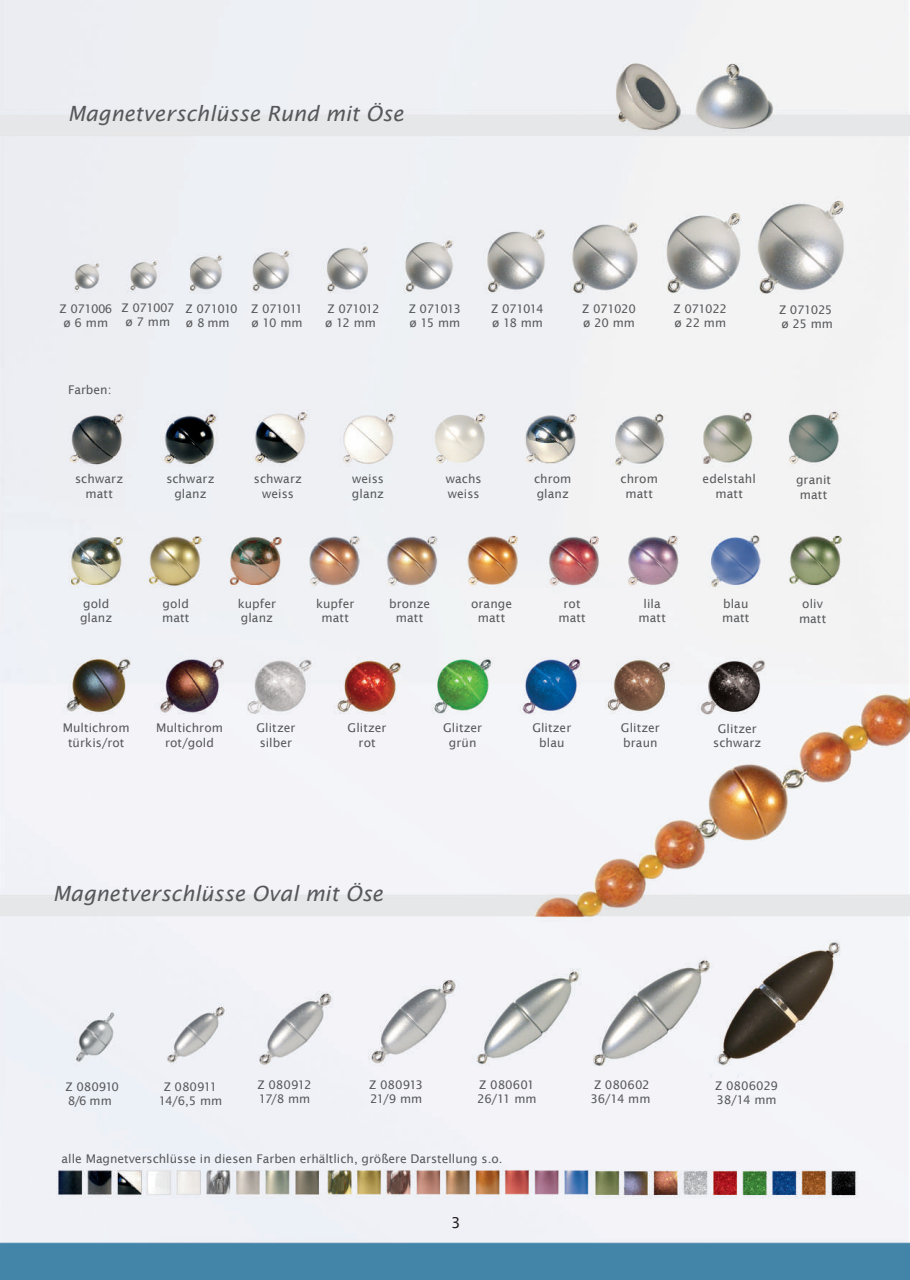
<style>
.page{position:relative;width:910px;height:1280px;background:#fff}
.page>*{position:absolute;margin:0;border:0;box-sizing:border-box;transform-origin:0 0}
.t1{font:italic 21px "Lucida Sans";color:#57585a}
.t2{font:15px "Lucida Sans";color:#231f20}
.t3{font:12px/14.4px "Lucida Sans";letter-spacing:.005em;color:#57585a;text-align:center}
.t4{font:11.85px/14.2px "Lucida Sans";letter-spacing:-.005em;color:#57585a}
.t5{font:11.85px/14.2px "Lucida Sans";letter-spacing:-.065em;color:#57585a}
.t6{font:11.85px/14.2px "Lucida Sans";letter-spacing:-.03em;color:#57585a}
.t7{font:11.85px/14.2px "Lucida Sans";letter-spacing:-.05em;color:#57585a;text-align:center}
.t8{font:11.85px/14.2px "Lucida Sans";color:#57585a}
</style>
<div class="page">
<img style="left:0;top:0;width:910px;height:1280px">
<h1 class="t1" style="left:68px;top:102px;width:337px">Magnetverschlüsse Rund mit Öse</h1>
<p class="t7" style="left:121px;top:301px;width:54px">Z 071007 ø 7 mm</p>
<p class="t7" style="left:186px;top:301px;width:54px;text-align:left">Z 071010 ø 8 mm</p>
<p class="t7" style="left:59px;top:302px;width:54px">Z 071006 ø 6 mm</p>
<p class="t5" style="left:251px;top:302px;width:54px">Z 071011 ø 10 mm</p>
<p class="t5" style="left:325px;top:302px;width:56px">Z 071012 ø 12 mm</p>
<p class="t5" style="left:409px;top:302px;width:54px">Z 071013 ø 15 mm</p>
<p class="t5" style="left:491px;top:302px;width:54px">Z 071014 ø 18 mm</p>
<p class="t6" style="left:582px;top:302px;width:55px">Z 071020 ø 20 mm</p>
<p class="t6" style="left:673px;top:302px;width:55px">Z 071022 ø 22 mm</p>
<p class="t6" style="left:779px;top:302px;width:55px">Z 071025 ø 25 mm</p>
<p class="t3" style="left:68px;top:383px;width:45px">Farben:</p>
<p class="t3" style="left:75px;top:472px;width:50px">schwarz matt</p>
<p class="t3" style="left:166px;top:472px;width:50px">schwarz glanz</p>
<p class="t3" style="left:254px;top:472px;width:50px">schwarz weiss</p>
<p class="t3" style="left:352px;top:472px;width:34px;text-align:left">weiss glanz</p>
<p class="t3" style="left:446px;top:472px;width:37px;text-align:left">wachs weiss</p>
<p class="t3" style="left:534px;top:472px;width:39px;text-align:left">chrom glanz</p>
<p class="t3" style="left:620px;top:472px;width:39px">chrom matt</p>
<p class="t3" style="left:702px;top:472px;width:55px">edelstahl matt</p>
<p class="t3" style="left:796px;top:473px;width:36px">granit matt</p>
<p class="t3" style="left:80px;top:596px;width:34px;text-align:left">gold glanz</p>
<p class="t3" style="left:162px;top:596px;width:29px;text-align:left">gold matt</p>
<p class="t3" style="left:238px;top:596px;width:40px;text-align:left">kupfer glanz</p>
<p class="t3" style="left:316px;top:596px;width:40px">kupfer matt</p>
<p class="t3" style="left:389px;top:596px;width:43px">bronze matt</p>
<p class="t3" style="left:558px;top:596px;width:29px">rot matt</p>
<p class="t3" style="left:638px;top:596px;width:29px">lila matt</p>
<p class="t3" style="left:722px;top:596px;width:29px;text-align:left">blau matt</p>
<p class="t3" style="left:799px;top:597px;width:29px;text-align:left">oliv matt</p>
<p class="t3" style="left:471px;top:596px;width:43px">orange matt</p>
<p class="t3" style="left:63px;top:721px;width:68px">Multichrom türkis/rot</p>
<p class="t3" style="left:156px;top:721px;width:68px">Multichrom rot/gold</p>
<p class="t3" style="left:257px;top:721px;width:40px;text-align:left">Glitzer silber</p>
<p class="t3" style="left:348px;top:721px;width:40px">Glitzer rot</p>
<p class="t3" style="left:443px;top:721px;width:40px">Glitzer grün</p>
<p class="t3" style="left:532px;top:721px;width:40px">Glitzer blau</p>
<p class="t3" style="left:621px;top:721px;width:40px;text-align:left">Glitzer braun</p>
<h1 class="t1" style="left:53px;top:881px;width:332px">Magnetverschlüsse Oval mit Öse</h1>
<p class="t3" style="left:713px;top:721px;width:50px">Glitzer schwarz</p>
<p class="t4" style="left:65px;top:1079px;width:55px">Z 080910<br>8/6 mm</p>
<p class="t4" style="left:159px;top:1079px;width:65px;text-align:center">Z 080911<br>14/6,5 mm</p>
<p class="t4" style="left:258px;top:1078px;width:56px">Z 080912<br>17/8 mm</p>
<p class="t8" style="left:369px;top:1078px;width:55px">Z 080913<br>21/9 mm</p>
<p class="t8" style="left:477px;top:1077px;width:61px">Z 080601<br>26/11 mm</p>
<p class="t4" style="left:590px;top:1077px;width:62px;text-align:center">Z 080602<br>36/14 mm</p>
<p class="t4" style="left:715px;top:1078px;width:65px">Z 0806029<br>38/14 mm</p>
<p class="t3" style="left:62px;top:1151px;width:442px">alle Magnetverschlüsse in diesen Farben erhältlich, größere Darstellung s.o.</p>
<p class="t2" style="left:451px;top:1214px;width:11px">3</p>
</div>
